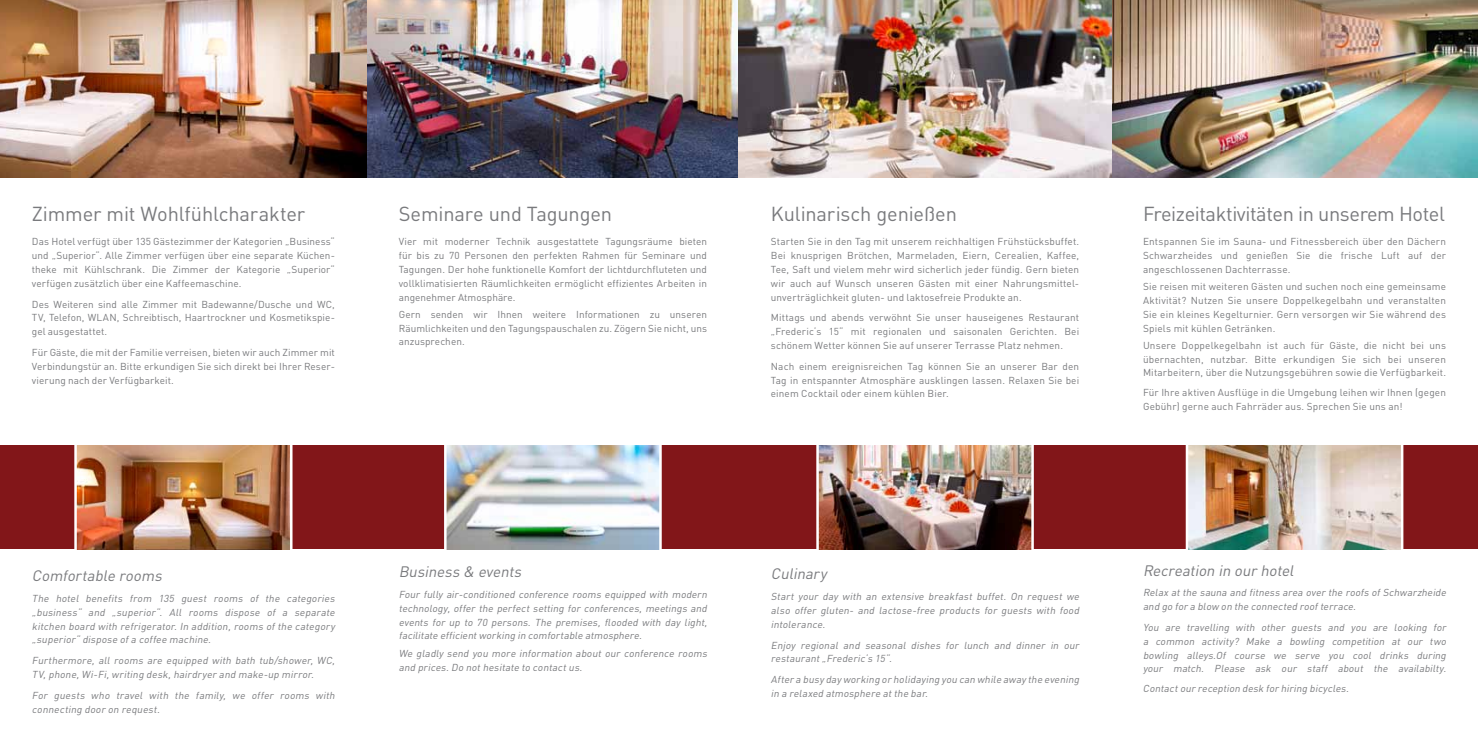
<style>
.page{position:relative;width:1478px;height:745px;background:#fff}
.page>*{position:absolute;margin:0;border:0;box-sizing:border-box;transform-origin:0 0}
.t1{font:20px "DIN Pro";letter-spacing:-.01em;color:#797a7d}
.t2{font:italic 15px "DIN Pro";color:#797a7d}
.t3{font:10px/13.8px "DIN Pro";letter-spacing:.015em;color:#797a7d;text-align:justify}
.t4{font:italic 10px/13.8px "DIN Pro";color:#797a7d}
</style>
<div class="page">
<img style="left:0;top:0;width:1478px;height:177px">
<div style="left:0;top:445px;width:367px;height:103px;background:#821619"></div>
<div style="left:739px;top:445px;width:372px;height:103px;background:#821619"></div>
<div style="left:367px;top:445px;width:372px;height:103px;background:#821619"></div>
<div style="left:1111px;top:445px;width:367px;height:103px;background:#821619"></div>
<img style="left:1188px;top:445px;width:212px;height:104px">
<img style="left:446px;top:445px;width:213px;height:103px">
<img style="left:819px;top:445px;width:212px;height:104px">
<hr style="left:816px;top:440px;width:3px;height:110px;background:#fff">
<hr style="left:1031px;top:440px;width:3px;height:111px;background:#fff">
<img style="left:77px;top:445px;width:213px;height:103px">
<hr style="left:659px;top:442px;width:3px;height:114px;background:#fff">
<hr style="left:444px;top:440px;width:2px;height:114px;background:#fff">
<hr style="left:1185px;top:437px;width:3px;height:116px;background:#fff">
<hr style="left:1400px;top:440px;width:3px;height:116px;background:#fff">
<hr style="left:74px;top:437px;width:3px;height:115px;background:#fff">
<hr style="left:290px;top:440px;width:2px;height:115px;background:#fff">
<h1 class="t1" style="left:32px;top:198px;width:275px">Zimmer mit Wohlfühlcharakter</h1>
<p class="t3" style="left:32px;top:234px;width:304px">Das Hotel verfügt über 135 Gästezimmer der Kategorien „Business“ und „Superior“. Alle Zimmer verfügen über eine separate Küchen&shy;theke mit Kühlschrank. Die Zimmer der Kategorie „Superior“ verfügen zusätzlich über eine Kaffeemaschine.</p>
<p class="t3" style="left:32px;top:296px;width:304px">Des Weiteren sind alle Zimmer mit Badewanne/Dusche und WC, TV, Telefon, WLAN, Schreibtisch, Haartrockner und Kosmetikspie&shy;gel ausgestattet.</p>
<p class="t3" style="left:32px;top:344px;width:304px">Für Gäste, die mit der Familie verreisen, bieten wir auch Zimmer mit Verbindungstür an. Bitte erkundigen Sie sich direkt bei Ihrer Reser&shy;vierung nach der Verfügbarkeit.</p>
<h1 class="t1" style="left:399px;top:198px;width:215px">Seminare und Tagungen</h1>
<p class="t3" style="left:399px;top:234px;width:310px">Vier mit moderner Technik ausgestattete Tagungsräume bieten für bis zu 70 Personen den perfekten Rahmen für Seminare und Tagungen. Der hohe funktionelle Komfort der lichtdurchfluteten und vollklimatisierten Räumlichkeiten ermöglicht effizientes Arbeiten in angenehmer Atmosphäre.</p>
<p class="t3" style="left:399px;top:306px;width:310px">Gern senden wir Ihnen weitere Informationen zu unseren Räumlichkeiten und den Tagungspauschalen zu. Zögern Sie nicht, uns anzusprechen.</p>
<h2 class="t2" style="left:32px;top:563px;width:135px">Comfortable rooms</h2>
<p class="t4" style="left:32px;top:590px;width:307px;text-align:justify">The hotel benefits from 135 guest rooms of the categories „business“ and „superior“. All rooms dispose of a separate kitchen board with refrigerator.In addition,rooms ofthe category „superior“dispose ofa coffee machine.</p>
<p class="t4" style="left:32px;top:652px;width:307px">Furthermore, all rooms are equipped with bath tub/shower, WC,<br>TV,phone,Wi-Fi,writing desk,hairdryerand make-up mirror.</p>
<p class="t4" style="left:32px;top:686px;width:307px">For guests who travel with the family, we offer rooms with connecting dooron request.</p>
<h2 class="t2" style="left:399px;top:559px;width:128px">Business &amp; events</h2>
<p class="t4" style="left:399px;top:586px;width:312px;text-align:justify">Four fully air-conditioned conference rooms equipped with modern technology, offer the perfect setting for conferences, meetings and events for up to 70 persons. The premises, flooded with day light, facilitate efficientworking in comfortable atmosphere.</p>
<p class="t4" style="left:399px;top:645px;width:312px">We gladly send you more information about our conference rooms and prices.Do nothesitate to contactus.</p>
<h1 class="t1" style="left:771px;top:198px;width:187px">Kulinarisch genießen</h1>
<p class="t3" style="left:771px;top:234px;width:310px">Starten Sie in den Tag mit unserem reichhaltigen Frühstücksbuffet.<br>Bei knusprigen Brötchen, Marmeladen, Eiern, Cerealien, Kaffee, Tee, Saft und vielem mehr wird sicherlich jeder fündig. Gern bieten wir auch auf Wunsch unseren Gästen mit einer Nahrungsmittel&shy;unverträglichkeit gluten- und laktosefreie Produkte an.</p>
<p class="t3" style="left:771px;top:310px;width:310px">Mittags und abends verwöhnt Sie unser hauseigenes Restaurant „Frederic‘s 15“ mit regionalen und saisonalen Gerichten. Bei schönem Wetter können Sie auf unserer Terrasse Platz nehmen.</p>
<p class="t3" style="left:771px;top:358px;width:310px">Nach einem ereignisreichen Tag können Sie an unserer Bar den Tag in entspannter Atmosphäre ausklingen lassen. Relaxen Sie bei einem Cocktail oder einem kühlen Bier.</p>
<h2 class="t2" style="left:771px;top:561px;width:61px">Culinary</h2>
<p class="t4" style="left:771px;top:588px;width:312px;text-align:justify">Start your day with an extensive breakfast buffet. On request we also offer gluten- and lactose-free products for guests with food intolerance.</p>
<p class="t4" style="left:771px;top:636px;width:312px">Enjoy regional and seasonal dishes for lunch and dinner in our restaurant„Frederic‘s 15“.</p>
<p class="t4" style="left:771px;top:671px;width:312px">Aftera busydayworking orholidaying you can while awaythe evening in a relaxed atmosphere atthe bar.</p>
<h1 class="t1" style="left:1143px;top:198px;width:303px">Freizeitaktivitäten in unserem Hotel</h1>
<p class="t3" style="left:1143px;top:234px;width:305px">Entspannen Sie im Sauna- und Fitnessbereich über den Dächern Schwarzheides und genießen Sie die frische Luft auf der angeschlossenen Dachterrasse.</p>
<p class="t3" style="left:1143px;top:278px;width:304px">Sie reisen mit weiteren Gästen und suchen noch eine gemeinsame Aktivität? Nutzen Sie unsere Doppelkegelbahn und veranstalten Sie ein kleines Kegelturnier. Gern versorgen wir Sie während des Spiels mit kühlen Getränken.</p>
<p class="t3" style="left:1143px;top:337px;width:304px">Unsere Doppelkegelbahn ist auch für Gäste, die nicht bei uns übernachten, nutzbar. Bitte erkundigen Sie sich bei unseren Mitarbeitern, über die Nutzungsgebühren sowie die Verfügbarkeit.</p>
<p class="t3" style="left:1143px;top:385px;width:304px">Für Ihre aktiven Ausflüge in die Umgebung leihen wir Ihnen (gegen<br>Gebühr) gerne auch Fahrräder aus. Sprechen Sie uns an!</p>
<h2 class="t2" style="left:1143px;top:558px;width:156px">Recreation in ourhotel</h2>
<p class="t4" style="left:1143px;top:584px;width:307px">Relaxatthe sauna and fitness area overthe roofs ofSchwarzheide and go fora blow on the connected roofterrace.</p>
<p class="t4" style="left:1143px;top:619px;width:307px;text-align:justify">You are travelling with other guests and you are looking for a common activity? Make a bowling competition at our two bowling alleys.Of course we serve you cool drinks during your match. Please ask our staff about the availabilty.</p>
<p class="t4" style="left:1143px;top:680px;width:210px">Contactourreception desk forhiring bicycles.</p>
</div>
